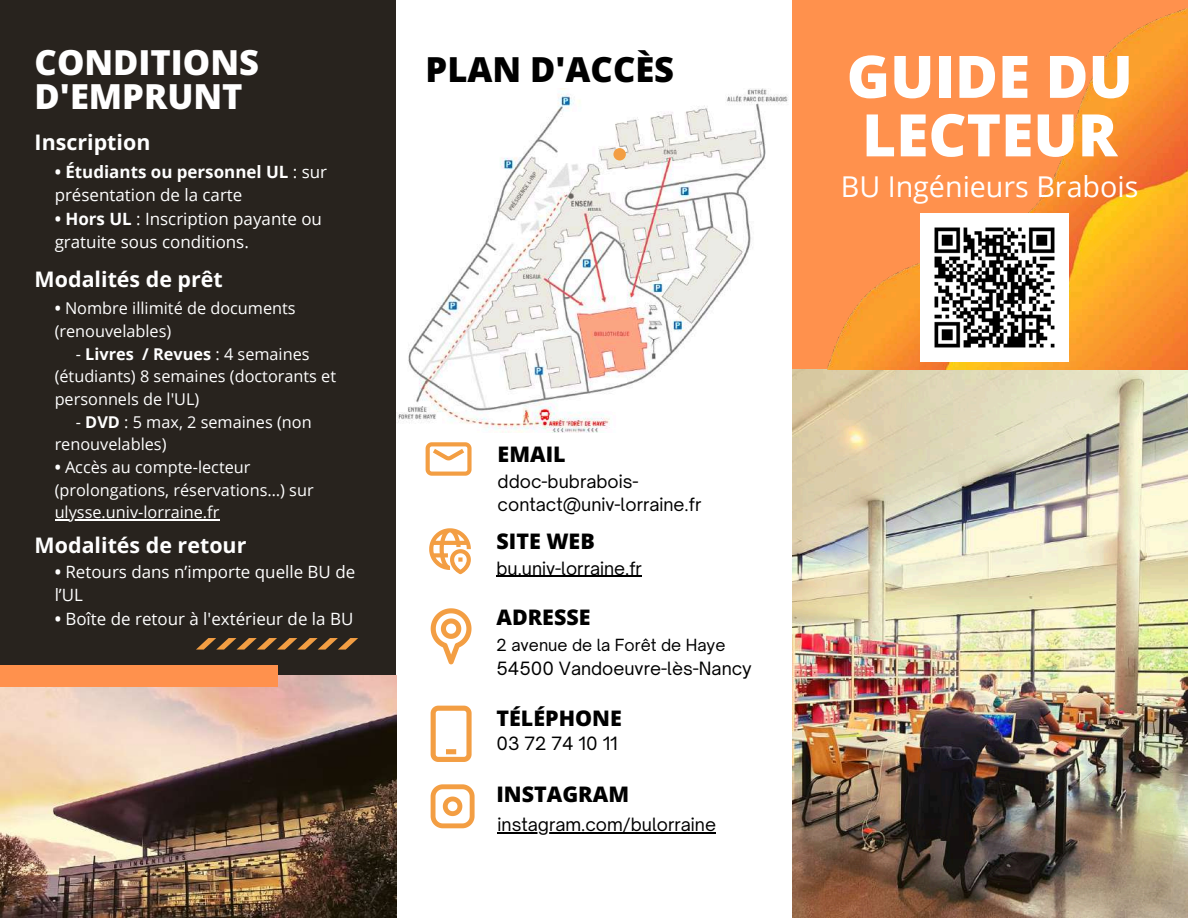
<style>
.page{position:relative;width:1188px;height:918px;background:#fff}
.page>*{position:absolute;margin:0;border:0;box-sizing:border-box;transform-origin:0 0}
.t1{font:800 58.65px/58.5px "Open Sans";color:#fff}
.t2{font:800 34.5px/33.8px "Open Sans";color:#fff}
.t3{font:800 34.5px "Open Sans";color:#000}
.t4{font:28.65px "Open Sans";color:#fff}
.t5{font:700 21.45px "Open Sans";color:#fff}
.t6{font:800 21.45px "Open Sans";color:#000}
.t7{font:17.55px/22.6px "Open Sauce One";color:#000}
.t8{font:16.95px/23.7px "Open Sans";color:#fff}
.t9{font:16.35px/22.6px "Open Sans";color:#fff}
.t10{font:16.05px "Open Sauce One";color:#000}
.s1{font-weight:700}
</style>
<div class="page">
<div style="left:0;top:0;width:396px;height:676px;background:#28231e"></div>
<img style="left:0;top:676px;width:396px;height:242px">
<svg style="left:426px;top:442px;width:46px;height:34px"></svg>
<svg style="left:429px;top:528px;width:42px;height:46px"></svg>
<svg style="left:431px;top:608px;width:41px;height:56px"></svg>
<svg style="left:196px;top:638px;width:162px;height:11px;background:#76522c"></svg>
<svg style="left:431px;top:706px;width:40px;height:56px"></svg>
<img style="left:398px;top:89px;width:390px;height:343px">
<div style="left:613px;top:148px;width:13px;height:12px;background:#f39e43;border-radius:50%"></div>
<div style="left:792px;top:0;width:25px;height:369px;background:#ff914d"></div>
<img style="left:792px;top:369px;width:396px;height:549px">
<div style="left:0;top:665px;width:277px;height:22px;background:#ff914d"></div>
<img style="left:817px;top:0;width:371px;height:369px">
<svg style="left:431px;top:784px;width:43px;height:44px"></svg>
<img style="left:920px;top:213px;width:149px;height:149px">
<hr style="left:497px;top:576px;width:145px;height:1px;background:#000">
<hr style="left:498px;top:832px;width:218px;height:1px;background:#000">
<hr style="left:55px;top:520px;width:164px;height:1px;background:#fff">
<h2 class="t2" style="left:35px;top:45px;width:226px">CONDITIONS<br>D'EMPRUNT</h2>
<h3 class="t5" style="left:35px;top:127px;width:117px">Inscription</h3>
<p class="t8" style="left:55px;top:159px;width:274px"><span class="s1">• Étudiants ou personnel UL</span> : sur présentation de la carte</p>
<p class="t8" style="left:55px;top:206px;width:269px"><span class="s1">• Hors UL</span> : Inscription payante ou gratuite sous conditions.</p>
<h3 class="t5" style="left:35px;top:264px;width:190px">Modalités de prêt</h3>
<p class="t9" style="left:55px;top:297px;width:243px"><span class="s1">•</span> Nombre illimité de documents (renouvelables)</p>
<p class="t9" style="left:55px;top:342px;width:283px;text-indent:21px">- <span class="s1">Livres / Revues</span> : 4 semaines (étudiants) 8 semaines (doctorants et personnels de l'UL)</p>
<p class="t9" style="left:55px;top:410px;width:259px;text-indent:21px">- <span class="s1">DVD</span> : 5 max, 2 semaines (non renouvelables)</p>
<p class="t9" style="left:55px;top:455px;width:261px"><span class="s1">•</span> Accès au compte-lecteur (prolongations, réservations…) sur ulysse.univ-lorraine.fr</p>
<h3 class="t5" style="left:35px;top:530px;width:213px">Modalités de retour</h3>
<p class="t8" style="left:55px;top:559px;width:302px"><span class="s1">•</span> Retours dans n’importe quelle BU de l’UL</p>
<p class="t8" style="left:55px;top:606px;width:300px"><span class="s1">•</span> Boîte de retour à l'extérieur de la BU</p>
<h2 class="t3" style="left:426px;top:45px;width:250px">PLAN D'ACCÈS</h2>
<h1 class="t1" style="left:847px;top:46px;width:288px">GUIDE DU<br>LECTEUR</h1>
<h3 class="t4" style="left:841px;top:166px;width:299px">BU Ingénieurs Brabois</h3>
<h3 class="t6" style="left:498px;top:439px;width:69px">EMAIL</h3>
<p class="t7" style="left:498px;top:470px;width:205px">ddoc-bubrabois&shy;contact@univ-lorraine.fr</p>
<h3 class="t6" style="left:497px;top:526px;width:100px">SITE WEB</h3>
<p class="t7" style="left:497px;top:557px;width:147px">bu.univ-lorraine.fr</p>
<h3 class="t6" style="left:497px;top:602px;width:96px">ADRESSE</h3>
<p class="t10" style="left:497px;top:635px;width:230px">2 avenue de la Forêt de Haye</p>
<p class="t7" style="left:497px;top:657px;width:257px">54500 Vandoeuvre-lès-Nancy</p>
<h3 class="t6" style="left:497px;top:703px;width:127px">TÉLÉPHONE</h3>
<p class="t7" style="left:497px;top:732px;width:123px">03 72 74 10 11</p>
<h3 class="t6" style="left:497px;top:779px;width:134px">INSTAGRAM</h3>
<p class="t7" style="left:498px;top:813px;width:220px">instagram.com/bulorraine</p>
</div>
